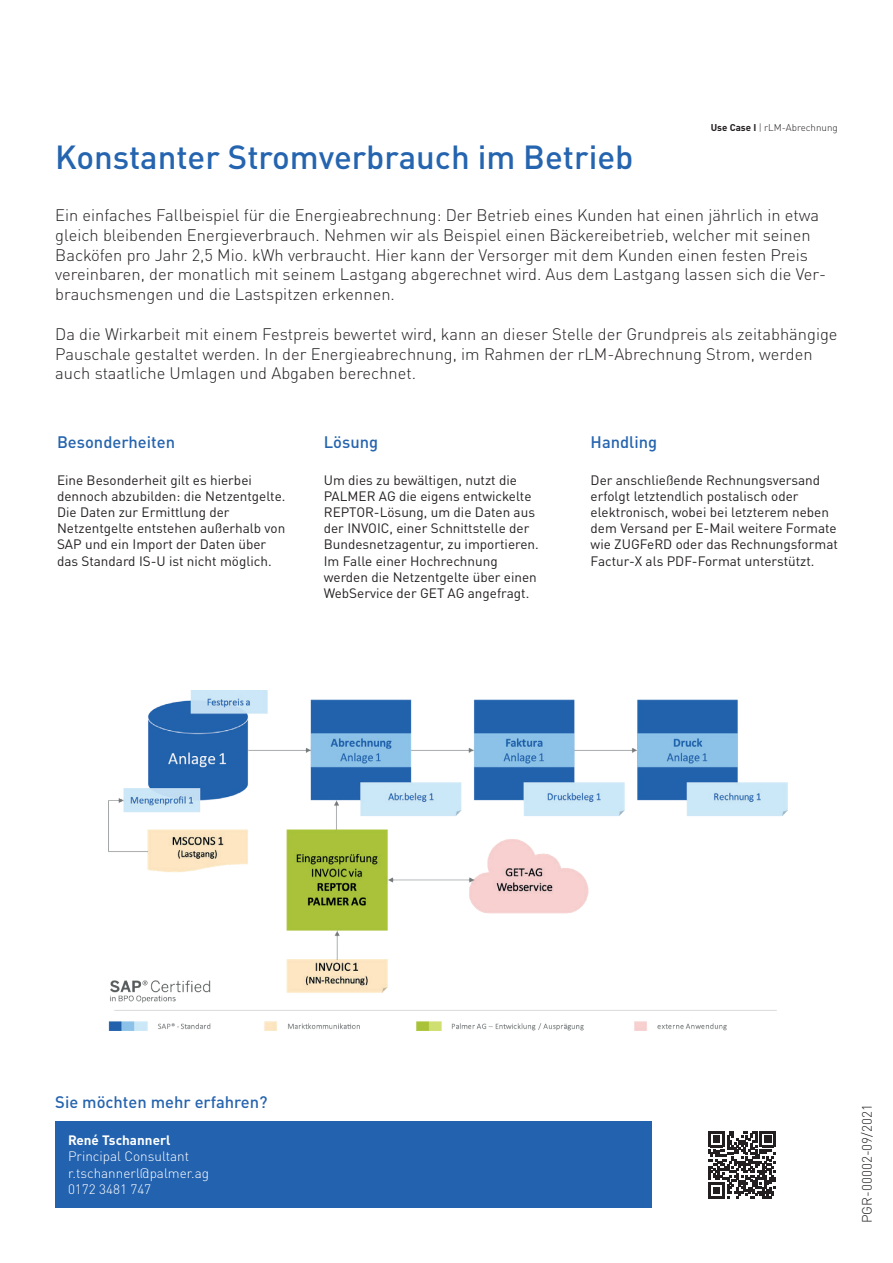
<style>
.page{position:relative;width:893px;height:1263px;background:#fff}
.page>*{position:absolute;margin:0;border:0;box-sizing:border-box;transform-origin:0 0}
.t1{font:500 33px "DIN Pro";color:#2564af}
.t2{font:300 16.5px/19.8px "DIN Pro";color:#231f20}
.t3{font:500 16.5px "DIN Pro";color:#2564af}
.t4{font:13.5px/16.2px "DIN Pro";color:#231f20}
.t5{font:300 13.5px/16.5px "DIN Pro";color:#fff}
.t6{font:300 13.5px "DIN Pro";color:#231f20}
.t7{font:700 13.5px "DIN Pro";color:#fff}
.t8{font:300 9.75px "DIN Pro";color:#231f20}
.s1{font-weight:700}
</style>
<div class="page">
<img style="left:109px;top:690px;width:678px;height:340px">
<div style="left:55px;top:1122px;width:596px;height:86px;background:#2362af"></div>
<svg style="left:708px;top:1131px;width:68px;height:67px"></svg>
<p class="t8" style="left:711px;top:120px;width:129px"><span class="s1">Use Case I</span> | rLM-Abrechnung</p>
<h1 class="t1" style="left:55px;top:132px;width:580px">Konstanter Stromverbrauch im Betrieb</h1>
<p class="t2" style="left:55px;top:204px;width:772px">Ein einfaches Fallbeispiel für die Energieabrechnung: Der Betrieb eines Kunden hat einen jährlich in etwa gleich bleibenden Energieverbrauch. Nehmen wir als Beispiel einen Bäckereibetrieb, welcher mit seinen Backöfen pro Jahr 2,5 Mio. kWh verbraucht. Hier kann der Versorger mit dem Kunden einen festen Preis vereinbaren, der monatlich mit seinem Lastgang abgerechnet wird. Aus dem Lastgang lassen sich die Ver&shy;brauchsmengen und die Lastspitzen erkennen.</p>
<p class="t2" style="left:55px;top:323px;width:784px">Da die Wirkarbeit mit einem Festpreis bewertet wird, kann an dieser Stelle der Grundpreis als zeitabhängige<br>Pauschale gestaltet werden. In der Energieabrechnung, im Rahmen der rLM-Abrechnung Strom, werden auch staatliche Umlagen und Abgaben berechnet.</p>
<p class="t3" style="left:57px;top:429px;width:120px">Besonderheiten</p>
<p class="t4" style="left:57px;top:471px;width:230px">Eine Besonderheit gilt es hierbei dennoch abzubilden: die Netzentgelte.<br>Die Daten zur Ermittlung der Netzentgelte entstehen außerhalb von SAP und ein Import der Daten über das Standard IS-U ist nicht möglich.</p>
<p class="t3" style="left:324px;top:429px;width:56px">Lösung</p>
<p class="t4" style="left:324px;top:471px;width:217px">Um dies zu bewältigen, nutzt die PALMER AG die eigens entwickelte REPTOR-Lösung, um die Daten aus der INVOIC, einer Schnittstelle der Bundesnetzagentur, zu importieren.<br>Im Falle einer Hochrechnung werden die Netzentgelte über einen WebService der GET AG angefragt.</p>
<p class="t3" style="left:591px;top:429px;width:68px">Handling</p>
<p class="t4" style="left:591px;top:471px;width:249px">Der anschließende Rechnungsversand erfolgt letztendlich postalisch oder elektronisch, wobei bei letzterem neben dem Versand per E-Mail weitere Formate wie ZUGFeRD oder das Rechnungsformat Factur-X als PDF-Format unterstützt.</p>
<p class="t3" style="left:55px;top:1089px;width:214px">Sie möchten mehr erfahren?</p>
<p class="t7" style="left:68px;top:1129px;width:104px">René Tschannerl</p>
<p class="t5" style="left:68px;top:1147px;width:143px">Principal Consultant r.tschannerl@palmer.ag<br>0172 3481 747</p>
<p class="t6" style="left:857px;top:1223px;width:120px;rotate:-90deg">PGR-00002-09/2021</p>
</div>
